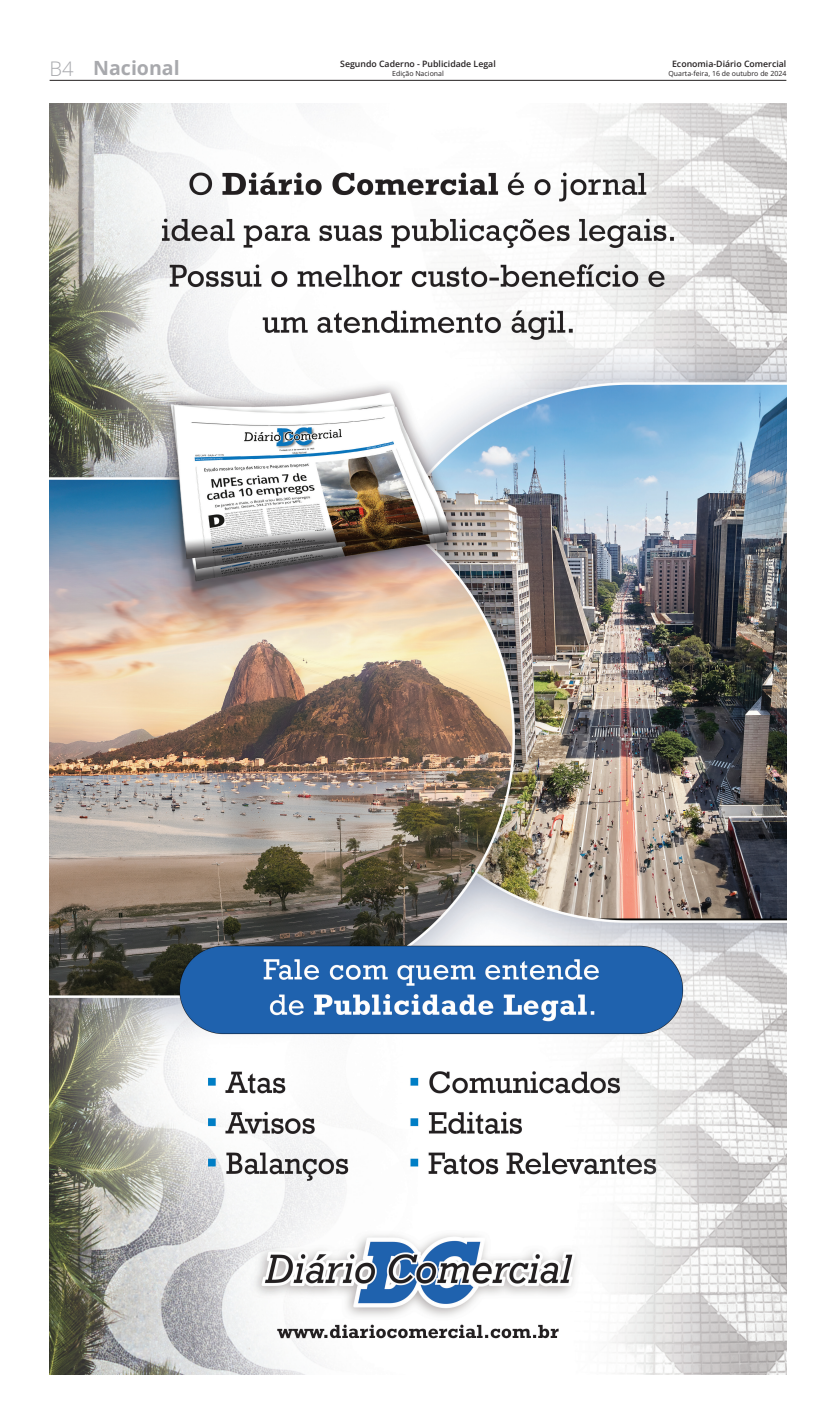
<style>
.page{position:relative;width:836px;height:1424px;background:#fff}
.page>*{position:absolute;margin:0;border:0;box-sizing:border-box;transform-origin:0 0}
.t1{font:300 20.12px "Open Sans";color:#a8a9ad}
.t2{font:700 19.6px "Open Sans";color:#a8a9ad}
.t3{font:600 8.75px "Open Sans";color:#231f20}
.t4{font:7px "Open Sans";color:#231f20}
</style>
<div class="page">
<hr style="left:50px;top:80px;width:736px;height:1px;background:#231f20">
<img style="left:50px;top:104px;width:736px;height:1270px">
<p class="t2" style="left:93px;top:55px;width:88px">Nacional</p>
<p class="t3" style="left:672px;top:58px;width:116px">Economia-Diário Comercial</p>
<p class="t3" style="left:340px;top:58px;width:157px">Segundo Caderno - Publicidade Legal</p>
<p class="t4" style="left:392px;top:68px;width:53px">Edição Nacional</p>
<p class="t1" style="left:50px;top:55px;width:26px">B4</p>
<p class="t4" style="left:668px;top:68px;width:119px">Quarta-feira, 16 de outubro de 2024</p>
</div>
